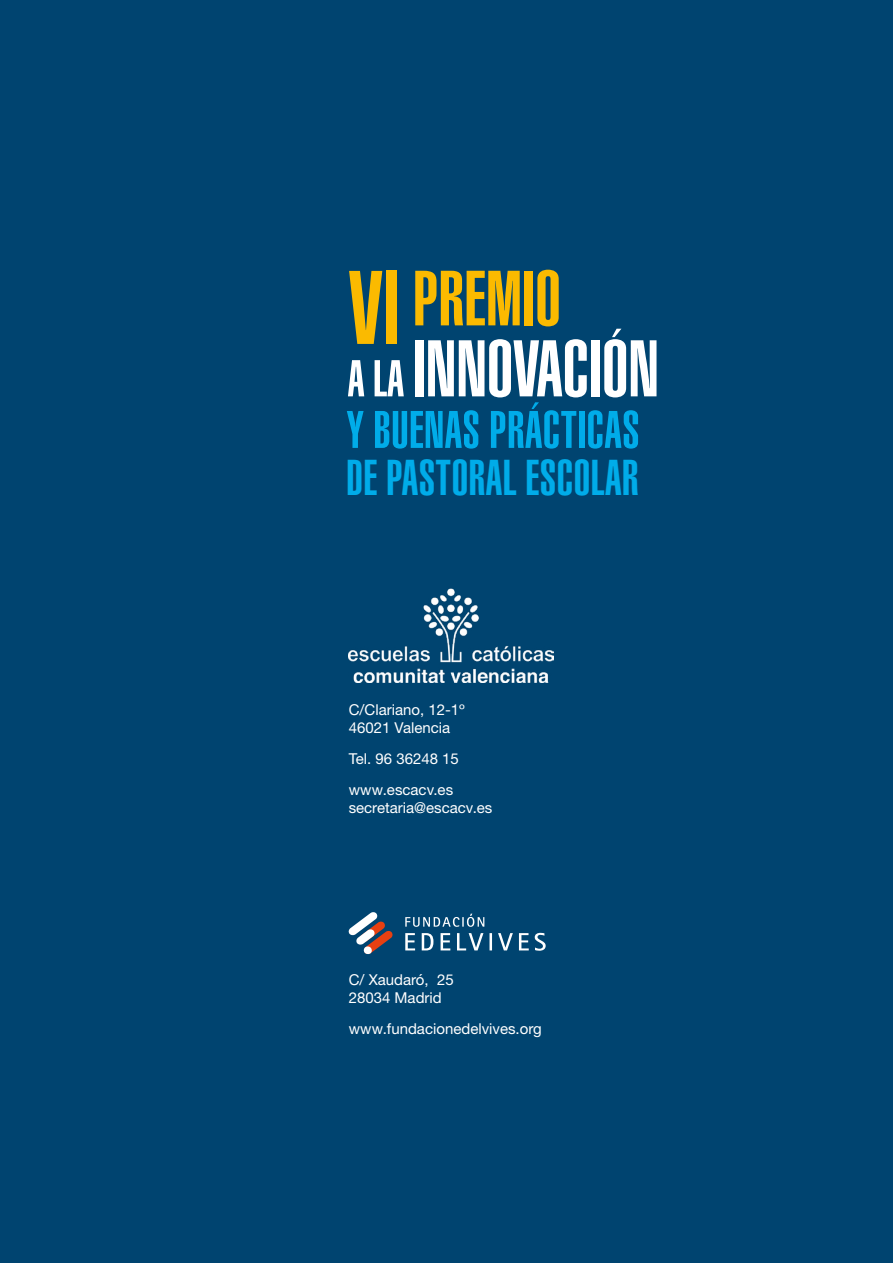
<style>
.page{position:relative;width:893px;height:1263px;background:#004470}
.page>*{position:absolute;margin:0;border:0;box-sizing:border-box;transform-origin:0 0}
.t1{font:102.6px "Helvetica LT Std Ultra Comp";color:#fbba00}
.t2{font:78.75px "Helvetica LT Std Ultra Comp";color:#fff}
.t3{font:76.8px "Helvetica LT Std Ultra Comp";color:#fbba00}
.t4{font:51.9px "Helvetica LT Std Ultra Comp";letter-spacing:.01em;color:#00ace9}
.t5{font:49.5px "Helvetica LT Std Ultra Comp";letter-spacing:.01em;color:#00ace9}
.t6{font:15px/18px "Helvetica Neue LTW1 G";color:#fff}
.s1{font-size:50.85px}
</style>
<div class="page">
<svg style="left:348px;top:912px;width:45px;height:42px"></svg>
<svg style="left:405px;top:933px;width:141px;height:18px"></svg>
<svg style="left:405px;top:914px;width:79px;height:13px"></svg>
<img style="left:348px;top:588px;width:206px;height:94px">
<svg style="left:612px;top:329px;width:9px;height:8px"></svg>
<svg style="left:531px;top:402px;width:8px;height:7px"></svg>
<h3 class="t3" style="left:413px;top:254px;width:149px">PREMIO</h3>
<h1 class="t1" style="left:349px;top:249px;width:53px">VI</h1>
<h2 class="t2" style="left:348px;top:323px;width:313px"><span class="s1">A LA</span> INNOVACION</h2>
<h3 class="t4" style="left:347px;top:400px;width:294px">Y BUENAS PRACTICAS</h3>
<h3 class="t5" style="left:347px;top:449px;width:293px">DE PASTORAL ESCOLAR</h3>
<p class="t6" style="left:349px;top:701px;width:118px">C/Clariano, 12-1º<br>46021 Valencia</p>
<p class="t6" style="left:349px;top:743px;width:112px;line-height:30.8px">Tel. 96 36248 15 www.escacv.es</p>
<p class="t6" style="left:349px;top:798px;width:145px">secretaria@escacv.es</p>
<p class="t6" style="left:349px;top:971px;width:107px">C/ Xaudaró, 25<br>28034 Madrid</p>
<p class="t6" style="left:349px;top:1020px;width:195px">www.fundacionedelvives.org</p>
</div>
